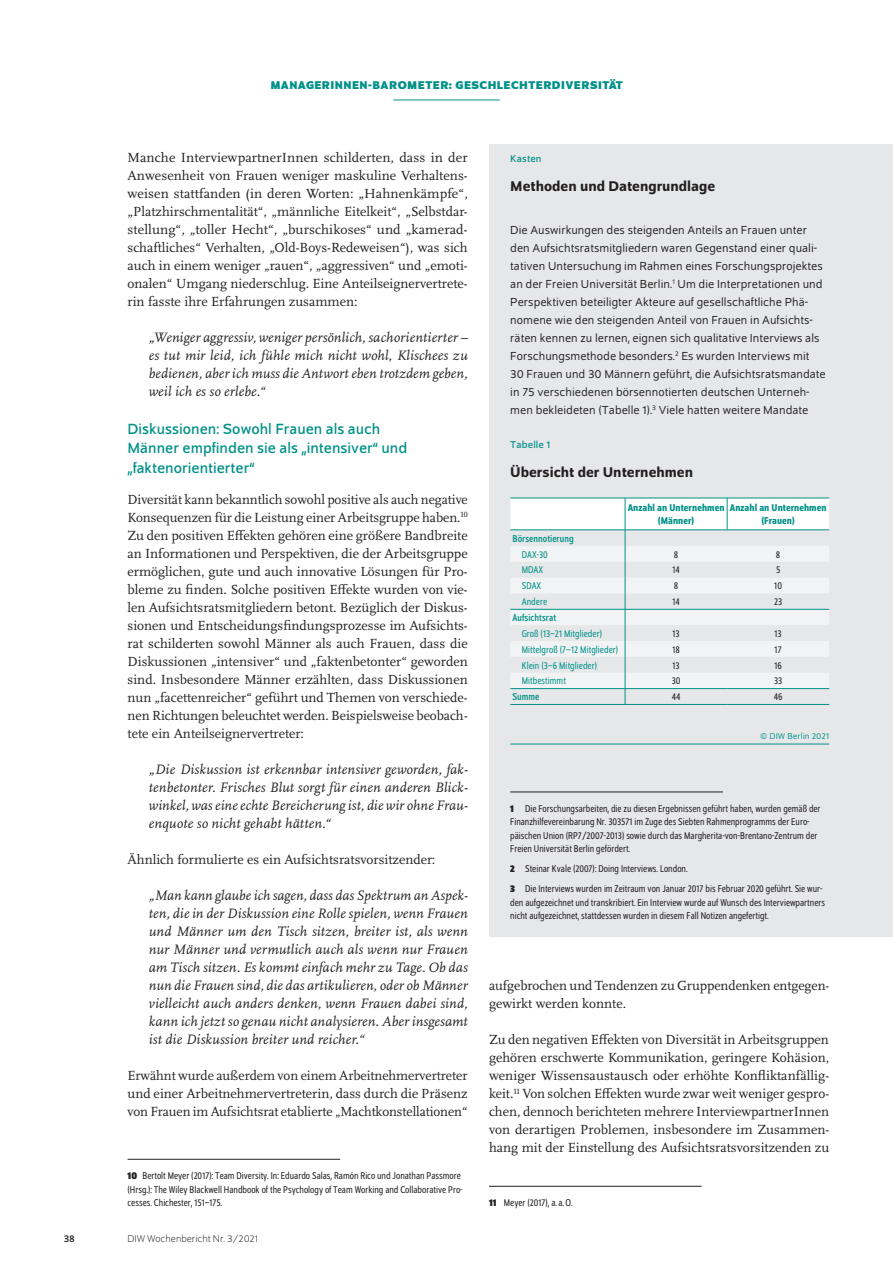
<style>
.page{position:relative;width:893px;height:1263px;background:#fff}
.page>*{position:absolute;margin:0;border:0;box-sizing:border-box;transform-origin:0 0}
.t1{font:15.75px/19.5px "Schumpeter";color:#009188}
.t2{font:500 15px "Schumpeter";color:#231f20}
.t3{font:italic 14.25px/18px "Scala Pro";letter-spacing:.01em;color:#231f20;text-align:justify}
.t4{font:13.8px/18px "Scala Pro";color:#231f20;text-align:justify}
.t5{font:12.3px/18px "Schumpeter Blond";letter-spacing:.005em;color:#231f20}
.t6{font:700 12px "Schumpeter";letter-spacing:.04em;color:#009188}
.t7{font:semi-condensed 10.5px/13.5px "Schumpeter Blond";color:#231f20}
.t8{font:semi-condensed 10.5px "Schumpeter Blond";letter-spacing:.005em;color:#009188}
.t9{font:500 semi-condensed 10.5px/12.6px "Schumpeter";letter-spacing:.005em;color:#009188;text-align:center}
.t10{font:semi-condensed 10.5px "Schumpeter";letter-spacing:.005em;color:#009188}
.t11{font:300 10.5px "Schumpeter";color:#231f20}
.t12{font:10.5px "Schumpeter";letter-spacing:.01em;color:#009188}
.t13{font:10.5px "Schumpeter";color:#231f20}
.t14{font:9px "Schumpeter Blond";letter-spacing:.01em;color:#009188}
.s1{font-family:"Schumpeter";font-weight:700}
</style>
<div class="page">
<hr style="left:393px;top:100px;width:107px;height:1px;background:#009188">
<div style="left:850px;top:144px;width:43px;height:792px;background:#e6e7e9"></div>
<hr style="left:489px;top:1186px;width:213px;height:1px;background:#231f20">
<hr style="left:128px;top:1159px;width:212px;height:1px;background:#231f20">
<div style="left:489px;top:144px;width:374px;height:792px;background:#e6e7e9"></div>
<hr style="left:510px;top:791px;width:213px;height:1px;background:#231f20">
<svg style="left:510px;top:498px;width:319px;height:206px"></svg>
<hr style="left:510px;top:704px;width:115px;height:1px;background:#009188">
<hr style="left:625px;top:704px;width:102px;height:1px;background:#009188">
<hr style="left:727px;top:704px;width:102px;height:1px;background:#009188">
<hr style="left:510px;top:744px;width:319px;height:1px;background:#009188">
<p class="t6" style="left:270px;top:79px;width:354px">MANAGERINNEN-BAROMETER: GESCHLECHTERDIVERSITÄT</p>
<p class="t4" style="left:128px;top:148px;width:342px">Manche InterviewpartnerInnen schilderten, dass in der Anwesenheit von Frauen weniger maskuline Verhaltens&shy;weisen stattfanden (in deren Worten: „Hahnenkämpfe“, „Platzhirschmentalität“, „männliche Eitelkeit“, „Selbstdar&shy;stellung“, „toller Hecht“, „burschikoses“ und „kamerad&shy;schaftliches“ Verhalten, „Old-Boys-Redeweisen“), was sich auch in einem weniger „rauen“, „aggressiven“ und „emoti&shy;onalen“ Umgang niederschlug. Eine Anteilseignervertrete&shy;rin fasste ihre Erfahrungen zusammen:</p>
<p class="t3" style="left:149px;top:328px;width:320px">„Weniger aggressiv, weniger persönlich, sachorientierter – es tut mir leid, ich fühle mich nicht wohl, Klischees zu bedienen, aber ich muss die Antwort eben trotzdem geben, weil ich es so erlebe.“</p>
<p class="t1" style="left:128px;top:419px;width:281px">Diskussionen: Sowohl Frauen als auch<br>Männer empfinden sie als „intensiver“ und „faktenorientierter“</p>
<p class="t4" style="left:128px;top:490px;width:342px">Diversität kann bekanntlich sowohl positive als auch negative Konsequenzen für die Leistung einer Arbeitsgruppe haben.<sup>10<br></sup>Zu den positiven Effekten gehören eine größere Bandbreite an Informationen und Perspektiven, die der Arbeitsgruppe ermöglichen, gute und auch innovative Lösungen für Pro&shy;bleme zu finden. Solche positiven Effekte wurden von vie&shy;len Aufsichtsratsmitgliedern betont. Bezüglich der Diskus&shy;sionen und Entscheidungsfindungsprozesse im Aufsichts&shy;rat schilderten sowohl Männer als auch Frauen, dass die Diskussionen „intensiver“ und „faktenbetonter“ geworden sind. Insbesondere Männer erzählten, dass Diskussionen nun „facettenreicher“ geführt und Themen von verschiede&shy;nen Richtungen beleuchtet werden. Beispielsweise beobach&shy;tete ein Anteilseignervertreter:</p>
<p class="t3" style="left:149px;top:760px;width:320px">„Die Diskussion ist erkennbar intensiver geworden, fak&shy;tenbetonter. Frisches Blut sorgt für einen anderen Blick&shy;winkel, was eine echte Bereicherung ist, die wir ohne Frau&shy;enquote so nicht gehabt hätten.“</p>
<p class="t4" style="left:128px;top:850px;width:309px">Ähnlich formulierte es ein Aufsichtsratsvorsitzender:</p>
<p class="t3" style="left:149px;top:886px;width:320px">„Man kann glaube ich sagen, dass das Spektrum an Aspek&shy;ten, die in der Diskussion eine Rolle spielen, wenn Frauen und Männer um den Tisch sitzen, breiter ist, als wenn nur Männer und vermutlich auch als wenn nur Frauen am Tisch sitzen. Es kommt einfach mehr zu Tage. Ob das nun die Frauen sind, die das artikulieren, oder ob Männer vielleicht auch anders denken, wenn Frauen dabei sind, kann ich jetzt so genau nicht analysieren. Aber insgesamt ist die Diskussion breiter und reicher.“</p>
<p class="t4" style="left:128px;top:1066px;width:342px">Erwähnt wurde außerdem von einem Arbeitnehmervertreter und einer Arbeitnehmervertreterin, dass durch die Präsenz von Frauen im Aufsichtsrat etablierte „Machtkonstellationen“</p>
<p class="t7" style="left:128px;top:1169px;width:337px"><span class="s1">10</span> Bertolt Meyer (2017): Team Diversity. In: Eduardo Salas, Ramón Rico und Jonathan Passmore (Hrsg.): The Wiley Blackwell Handbook of the Psychology of Team Working and Collaborative Pro&shy;cesses. Chichester, 151–175.</p>
<p class="t13" style="left:64px;top:1233px;width:13px">38</p>
<p class="t11" style="left:128px;top:1234px;width:132px">DIW Wochenbericht Nr. 3/2021</p>
<p class="t12" style="left:510px;top:153px;width:33px">Kasten</p>
<p class="t2" style="left:510px;top:178px;width:206px">Methoden und Datengrundlage</p>
<p class="t5" style="left:510px;top:221px;width:317px">Die Auswirkungen des steigenden Anteils an Frauen unter den Aufsichtsratsmitgliedern waren Gegenstand einer quali&shy;tativen Untersuchung im Rahmen eines Forschungsprojektes an der Freien Universität Berlin.<sup>1</sup> Um die Interpretationen und Perspektiven beteiligter Akteure auf gesellschaftliche Phä&shy;nomene wie den steigenden Anteil von Frauen in Aufsichts&shy;räten kennen zu lernen, eignen sich qualitative Interviews als Forschungsmethode besonders.<sup>2</sup> Es wurden Interviews mit 30 Frauen und 30 Männern geführt, die Aufsichtsratsmandate in 75 verschiedenen börsennotierten deutschen Unterneh&shy;men bekleideten (Tabelle 1).<sup>3</sup> Viele hatten weitere Mandate</p>
<p class="t12" style="left:510px;top:439px;width:42px">Tabelle 1</p>
<p class="t2" style="left:510px;top:464px;width:184px">Übersicht der Unternehmen</p>
<p class="t9" style="left:628px;top:502px;width:98px">Anzahl an Unternehmen (Männer)</p>
<p class="t9" style="left:730px;top:502px;width:98px">Anzahl an Unternehmen (Frauen)</p>
<p class="t10" style="left:512px;top:533px;width:63px">Börsennotierung</p>
<p class="t8" style="left:522px;top:549px;width:28px">DAX-30</p>
<p class="t7" style="left:674px;top:548px;width:6px">8</p>
<p class="t7" style="left:776px;top:548px;width:6px">8</p>
<p class="t8" style="left:522px;top:565px;width:23px">MDAX</p>
<p class="t7" style="left:672px;top:563px;width:9px">14</p>
<p class="t7" style="left:776px;top:563px;width:6px">5</p>
<p class="t8" style="left:522px;top:581px;width:21px">SDAX</p>
<p class="t7" style="left:674px;top:579px;width:6px">8</p>
<p class="t7" style="left:774px;top:579px;width:9px">10</p>
<p class="t8" style="left:522px;top:597px;width:27px">Andere</p>
<p class="t7" style="left:672px;top:595px;width:9px">14</p>
<p class="t7" style="left:774px;top:595px;width:10px">23</p>
<p class="t10" style="left:512px;top:612px;width:45px">Aufsichtsrat</p>
<p class="t8" style="left:522px;top:628px;width:82px">Groß (13–21 Mitglieder)</p>
<p class="t7" style="left:673px;top:627px;width:9px">13</p>
<p class="t7" style="left:775px;top:627px;width:9px">13</p>
<p class="t8" style="left:522px;top:644px;width:98px">Mittelgroß (7–12 Mitglieder)</p>
<p class="t7" style="left:672px;top:643px;width:9px">18</p>
<p class="t7" style="left:775px;top:643px;width:9px">17</p>
<p class="t8" style="left:522px;top:660px;width:77px">Klein (3–6 Mitglieder)</p>
<p class="t7" style="left:673px;top:659px;width:9px">13</p>
<p class="t7" style="left:774px;top:659px;width:9px">16</p>
<p class="t8" style="left:522px;top:676px;width:46px">Mitbestimmt</p>
<p class="t7" style="left:672px;top:674px;width:10px">30</p>
<p class="t7" style="left:774px;top:674px;width:10px">33</p>
<p class="t10" style="left:512px;top:692px;width:29px">Summe</p>
<p class="t7" style="left:672px;top:690px;width:10px">44</p>
<p class="t7" style="left:774px;top:690px;width:10px">46</p>
<p class="t14" style="left:760px;top:732px;width:70px">© DIW Berlin 2021</p>
<p class="t7" style="left:510px;top:802px;width:312px"><span class="s1">1</span> Die Forschungsarbeiten, die zu diesen Ergebnissen geführt haben, wurden gemäß der Finanzhilfevereinbarung Nr. 303571 im Zuge des Siebten Rahmenprogramms der Euro&shy;päischen Union (RP7/2007-2013) sowie durch das Margherita-von-Brentano-Zentrum der Freien Universität Berlin gefördert.</p>
<p class="t7" style="left:510px;top:859px;width:314px;line-height:20px"><span class="s1">2</span> Steinar Kvale (2007): Doing Interviews. London.<br><span class="s1">3</span> Die Interviews wurden im Zeitraum von Januar 2017 bis Februar 2020 geführt. Sie wur-</p>
<p class="t7" style="left:510px;top:896px;width:316px">den aufgezeichnet und transkribiert. Ein Interview wurde auf Wunsch des Interviewpartners nicht aufgezeichnet, stattdessen wurden in diesem Fall Notizen angefertigt.</p>
<p class="t4" style="left:489px;top:976px;width:342px">aufgebrochen und Tendenzen zu Gruppendenken entgegen&shy;gewirkt werden konnte.</p>
<p class="t4" style="left:489px;top:1030px;width:342px">Zu den negativen Effekten von Diversität in Arbeitsgruppen gehören erschwerte Kommunikation, geringere Kohäsion, weniger Wissensaustausch oder erhöhte Konfliktanfällig&shy;keit.<sup>11</sup> Von solchen Effekten wurde zwar weit weniger gespro&shy;chen, dennoch berichteten mehrere InterviewpartnerInnen von derartigen Problemen, insbesondere im Zusammen&shy;hang mit der Einstellung des Aufsichtsratsvorsitzenden zu</p>
<p class="t7" style="left:489px;top:1196px;width:85px"><span class="s1">11</span> Meyer (2017), a.a.O.</p>
</div>
